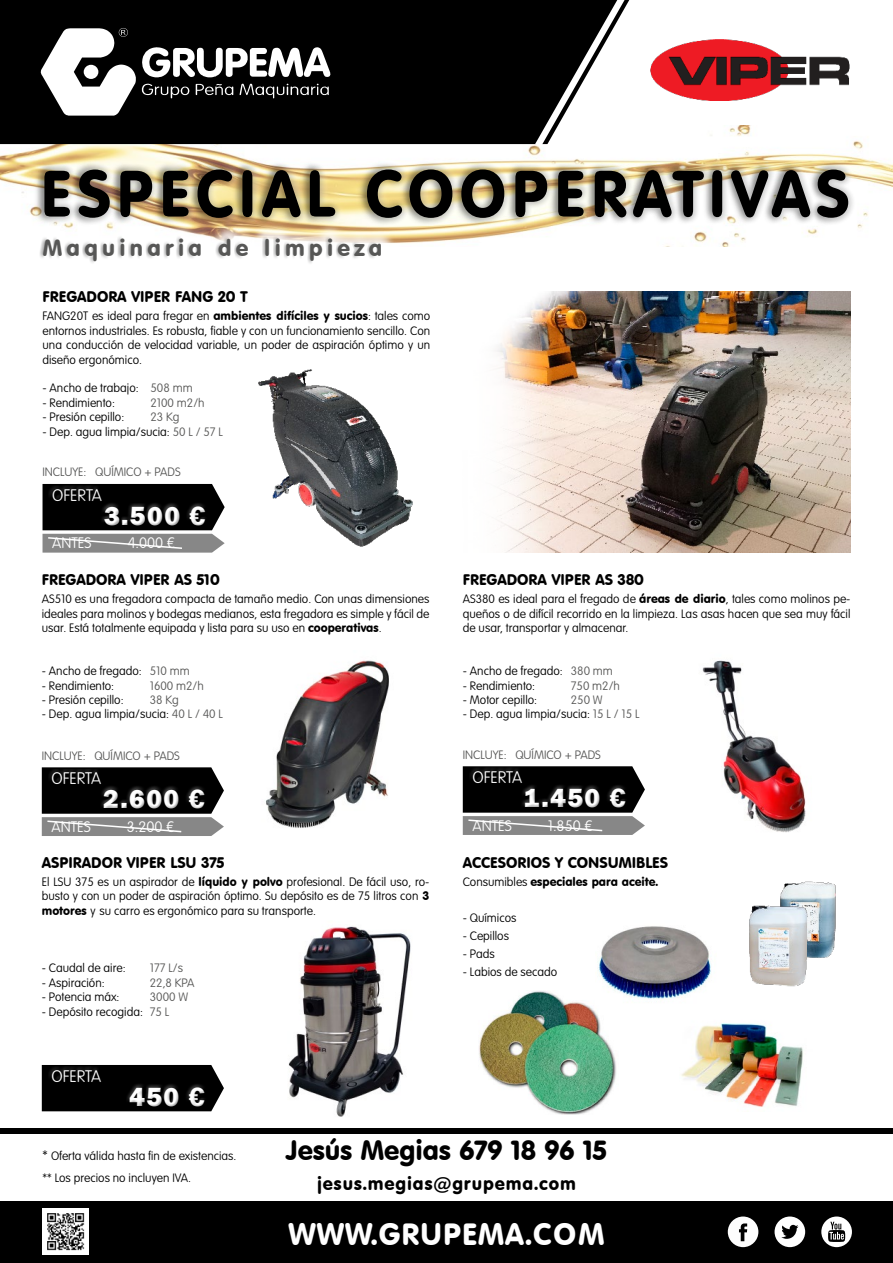
<style>
.page{position:relative;width:893px;height:1263px;background:#fff}
.page>*{position:absolute;margin:0;border:0;box-sizing:border-box;transform-origin:0 0}
.t1{font:64.35px "VAG Rounded BT";letter-spacing:.09em;color:#000;scale:.95 1}
.t2{font:30px "VAG Rounded BT";letter-spacing:.03em;color:#fff}
.t3{font:800 27px "Franklin Gothic";letter-spacing:.05em;color:#fff}
.t4{font:27px "VAG Rounded BT";color:#000}
.t5{font:22.5px "VAG Rounded BT";letter-spacing:.19em;color:#575756}
.t6{font:18px "VAG Rounded BT";letter-spacing:.05em;color:#000}
.t7{font:100 16.5px "VAG Rounded Std";color:#fff}
.t8{font:15px "VAG Rounded BT";color:#000}
.t9{font:100 15px "VAG Rounded Std";color:#fff}
.t10{font:100 12px/14.4px "VAG Rounded Std";color:#000;text-align:justify}
.t11{font:100 12px "VAG Rounded Std";color:#575756}
.t12{font:12px "VAG Rounded BT";color:#000}
.s1{font-family:"VAG Rounded BT";font-weight:400}
.s2{color:#575756}
.s3{font-weight:600}
.s4{font-family:"VAG Rounded Std";font-weight:100}
.s5{font-size:13.5px}
</style>
<div class="page">
<div style="left:0;top:1128px;width:893px;height:6px;background:#000"></div>
<div style="left:0;top:1201px;width:893px;height:62px;background:#000"></div>
<img style="left:43px;top:1209px;width:45px;height:46px">
<img style="left:650px;top:40px;width:200px;height:61px">
<img style="left:702px;top:660px;width:104px;height:172px">
<svg style="left:42px;top:767px;width:182px;height:69px;background:#3e3e3e"></svg>
<svg style="left:42px;top:1065px;width:182px;height:46px"></svg>
<div style="left:48px;top:1066px;width:159px;height:42px;background:#fff;opacity:.42"></div>
<div style="left:49px;top:1069px;width:160px;height:41px;background:#000"></div>
<svg style="left:463px;top:766px;width:182px;height:69px;background:#3e3e3e"></svg>
<img style="left:266px;top:660px;width:123px;height:168px">
<img style="left:497px;top:291px;width:353px;height:262px">
<svg style="left:728px;top:1216px;width:30px;height:31px"></svg>
<svg style="left:774px;top:1216px;width:31px;height:31px"></svg>
<svg style="left:821px;top:1216px;width:31px;height:31px"></svg>
<img style="left:0;top:125px;width:893px;height:121px">
<div style="left:0;top:0;width:529px;height:144px;background:#000"></div>
<svg style="left:142px;top:84px;width:47px;height:14px"></svg>
<svg style="left:196px;top:84px;width:37px;height:11px"></svg>
<svg style="left:240px;top:84px;width:89px;height:14px"></svg>
<svg style="left:142px;top:47px;width:188px;height:30px"></svg>
<svg style="left:41px;top:28px;width:95px;height:88px"></svg>
<svg style="left:529px;top:0;width:103px;height:154px"></svg>
<div style="left:33px;top:160px;width:812px;height:68px;background:#000;opacity:.37"></div>
<div style="left:27px;top:223px;width:371px;height:54px;background:#fff;opacity:.86"></div>
<div style="left:39px;top:235px;width:340px;height:30px;background:#000;opacity:.39"></div>
<svg style="left:43px;top:484px;width:182px;height:69px;background:#3e3e3e"></svg>
<img style="left:258px;top:369px;width:155px;height:178px">
<img style="left:479px;top:991px;width:137px;height:124px">
<img style="left:780px;top:881px;width:56px;height:77px">
<img style="left:596px;top:926px;width:115px;height:79px">
<img style="left:749px;top:899px;width:68px;height:88px">
<img style="left:288px;top:926px;width:123px;height:191px">
<img style="left:681px;top:1023px;width:122px;height:84px">
<h1 class="t1" style="left:41px;top:153px;width:853px">ESPECIAL COOPERATIVAS</h1>
<h3 class="t5" style="left:43px;top:234px;width:341px">Maquinaria de limpieza</h3>
<p class="t8" style="left:43px;top:288px;width:207px">FREGADORA VIPER FANG 20 T</p>
<p class="t10" style="left:43px;top:309px;width:389px">FANG20T es ideal para fregar en <span class="s1">ambientes difíciles y sucios</span>: tales como entornos industriales. Es robusta, fiable y con un funcionamiento sencillo. Con una conducción de velocidad variable, un poder de aspiración óptimo y un diseño ergonómico.</p>
<p class="t10" style="left:43px;top:381px;width:152px">- Ancho de trabajo: <span class="s2">508 mm</span></p>
<p class="t10" style="left:43px;top:396px;width:74px">- Rendimiento:</p>
<p class="t11" style="left:151px;top:396px;width:56px">2100 m2/h</p>
<p class="t10" style="left:43px;top:410px;width:83px">- Presión cepillo:</p>
<p class="t11" style="left:151px;top:410px;width:31px">23 Kg</p>
<p class="t10" style="left:43px;top:425px;width:182px">- Dep. agua limpia/sucia: <span class="s2">50 L / 57 L</span></p>
<p class="t11" style="left:43px;top:465px;width:140px">INCLUYE: QUÍMICO + PADS</p>
<h3 class="t7" style="left:52px;top:486px;width:51px">OFERTA</h3>
<h3 class="t3" style="left:104px;top:498px;width:103px">3.500 <span class="s3">€</span></h3>
<p class="t9" style="left:52px;top:535px;width:41px">ANTES</p>
<p class="t9" style="left:127px;top:535px;width:49px">4.000 €</p>
<p class="t8" style="left:42px;top:570px;width:179px">FREGADORA VIPER AS 510</p>
<p class="t10" style="left:42px;top:592px;width:389px">AS510 es una fregadora compacta de tamaño medio. Con unas dimensiones ideales para molinos y bodegas medianos, esta fregadora es simple y fácil de usar. Está totalmente equipada y lista para su uso en <span class="s1">cooperativas</span>.</p>
<p class="t10" style="left:42px;top:664px;width:149px">- Ancho de fregado: <span class="s2">510 mm</span></p>
<p class="t10" style="left:42px;top:679px;width:74px">- Rendimiento:</p>
<p class="t11" style="left:150px;top:679px;width:56px">1600 m2/h</p>
<p class="t10" style="left:42px;top:693px;width:83px">- Presión cepillo:</p>
<p class="t11" style="left:150px;top:693px;width:31px">38 Kg</p>
<p class="t10" style="left:42px;top:707px;width:183px">- Dep. agua limpia/sucia: <span class="s2">40 L / 40 L</span></p>
<p class="t11" style="left:42px;top:749px;width:140px">INCLUYE: QUÍMICO + PADS</p>
<h3 class="t7" style="left:51px;top:769px;width:51px">OFERTA</h3>
<h3 class="t3" style="left:103px;top:782px;width:103px">2.600 <span class="s3">€</span></h3>
<p class="t9" style="left:52px;top:818px;width:41px">ANTES</p>
<p class="t9" style="left:127px;top:818px;width:49px">3.200 €</p>
<p class="t8" style="left:42px;top:853px;width:184px">ASPIRADOR VIPER LSU 375</p>
<p class="t10" style="left:42px;top:875px;width:389px">El LSU 375 es un aspirador de <span class="s1">líquido y polvo</span> profesional. De fácil uso, ro&shy;busto y con un poder de aspiración óptimo. Su depósito es de 75 litros con <span class="s1">3 motores</span> y su carro es ergonómico para su transporte.</p>
<p class="t10" style="left:42px;top:961px;width:85px">- Caudal de aire:</p>
<p class="t11" style="left:150px;top:961px;width:35px">177 L/s</p>
<p class="t10" style="left:42px;top:976px;width:64px">- Aspiración:</p>
<p class="t11" style="left:150px;top:976px;width:46px">22,8 KPA</p>
<p class="t10" style="left:42px;top:990px;width:79px">- Potencia máx:</p>
<p class="t11" style="left:150px;top:990px;width:40px">3000 W</p>
<p class="t10" style="left:42px;top:1004px;width:129px">- Depósito recogida: <span class="s2">75 L</span></p>
<h3 class="t7" style="left:51px;top:1067px;width:51px">OFERTA</h3>
<h3 class="t3" style="left:129px;top:1079px;width:77px">450 <span class="s3">€</span></h3>
<p class="t8" style="left:463px;top:570px;width:183px">FREGADORA VIPER AS 380</p>
<p class="t10" style="left:463px;top:592px;width:389px">AS380 es ideal para el fregado de <span class="s1">áreas de diario</span>, tales como molinos pe&shy;queños o de difícil recorrido en la limpieza. Las asas hacen que sea muy fácil de usar, transportar y almacenar.</p>
<p class="t10" style="left:463px;top:664px;width:152px">- Ancho de fregado: <span class="s2">380 mm</span></p>
<p class="t10" style="left:463px;top:679px;width:74px">- Rendimiento:</p>
<p class="t11" style="left:571px;top:679px;width:51px">750 m2/h</p>
<p class="t10" style="left:463px;top:693px;width:76px">- Motor cepillo:</p>
<p class="t11" style="left:571px;top:693px;width:33px">250 W</p>
<p class="t10" style="left:463px;top:707px;width:178px">- Dep. agua limpia/sucia: <span class="s2">15 L / 15 L</span></p>
<p class="t11" style="left:463px;top:748px;width:140px">INCLUYE: QUÍMICO + PADS</p>
<h3 class="t7" style="left:472px;top:768px;width:51px">OFERTA</h3>
<h3 class="t3" style="left:523px;top:781px;width:104px">1.450 <span class="s3">€</span></h3>
<p class="t9" style="left:473px;top:817px;width:41px">ANTES</p>
<p class="t9" style="left:548px;top:817px;width:46px">1.850 €</p>
<p class="t8" style="left:463px;top:853px;width:207px">ACCESORIOS Y CONSUMIBLES</p>
<p class="t12" style="left:463px;top:874px;width:197px"><span class="s4">Consumibles</span> especiales para aceite.</p>
<p class="t10" style="left:463px;top:911px;width:55px">- Químicos</p>
<p class="t10" style="left:463px;top:929px;width:48px">- Cepillos</p>
<p class="t10" style="left:463px;top:947px;width:34px">- Pads</p>
<p class="t10" style="left:463px;top:965px;width:96px">- Labios de secado</p>
<p class="t10" style="left:43px;top:1149px;width:195px"><span class="s5">*</span> Oferta válida hasta fin de existencias.</p>
<p class="t10" style="left:43px;top:1171px;width:150px">** Los precios no incluyen IVA.</p>
<p class="t4" style="left:286px;top:1133px;width:323px">Jesús Megias 679 18 96 15</p>
<p class="t6" style="left:317px;top:1172px;width:260px">jesus.megias@grupema.com</p>
<p class="t2" style="left:288px;top:1215px;width:318px">WWW.GRUPEMA.COM</p>
</div>
